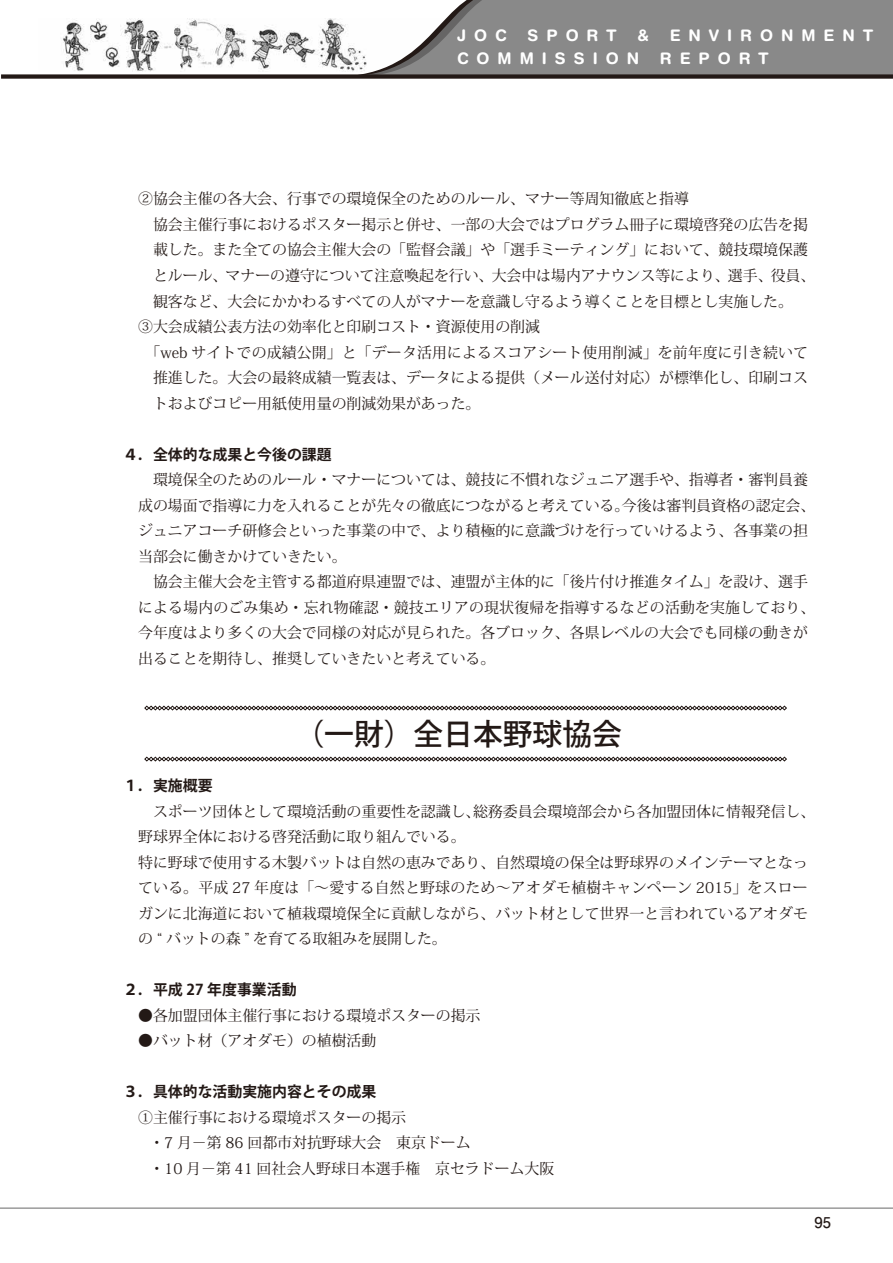
<style>
.page{position:relative;width:893px;height:1263px;background:#fff}
.page>*{position:absolute;margin:0;border:0;box-sizing:border-box;transform-origin:0 0}
.t1{font:500 29.7px "Koz Go Pro";color:#231916}
.t2{font:700 15.9px "Helvetica Rounded LT Std";letter-spacing:.5em;color:#fff}
.t3{font:14.85px/25.5px "Koz Min Pro";color:#231916}
.t4{font:700 14.85px "Koz Go Pro";color:#231916}
.t5{font:700 14.85px "Futo Go B101 Pro";color:#231916}
</style>
<div class="page">
<hr style="left:0;top:1207px;width:893px;height:2px;background:#898989">
<img style="left:63px;top:19px;width:272px;height:52px">
<svg style="left:335px;top:0;width:558px;height:74px;background:#999898"></svg>
<div style="left:1px;top:74px;width:892px;height:5px;background:#231916"></div>
<svg style="left:144px;top:706px;width:643px;height:4px;background:#7d7776"></svg>
<svg style="left:144px;top:757px;width:643px;height:4px;background:#7d7876"></svg>
<p class="t2" style="left:457px;top:26px;width:51px">JOC</p>
<p class="t2" style="left:528px;top:26px;width:91px">SPORT</p>
<p class="t2" style="left:638px;top:26px;width:13px">&amp;</p>
<p class="t2" style="left:670px;top:26px;width:205px">ENVIRONMENT</p>
<p class="t2" style="left:457px;top:49px;width:183px">COMMISSION</p>
<p class="t2" style="left:660px;top:49px;width:111px">REPORT</p>
<p class="t3" style="left:138px;top:186px;width:552px">②協会主催の各大会、行事での環境保全のためのルール、マナー等周知徹底と指導</p>
<p class="t3" style="left:138px;top:211px;width:671px">　協会主催行事におけるポスター掲示と併せ、一部の大会ではプログラム冊子に環境啓発の広告を掲</p>
<p class="t3" style="left:153px;top:237px;width:656px">載した。また全ての協会主催大会の「監督会議」や「選手ミーティング」において、競技環境保護</p>
<p class="t3" style="left:153px;top:262px;width:664px">とルール、マナーの遵守について注意喚起を行い、大会中は場内アナウンス等により、選手、役員、</p>
<p class="t3" style="left:153px;top:288px;width:641px">観客など、大会にかかわるすべての人がマナーを意識し守るよう導くことを目標とし実施した。</p>
<p class="t3" style="left:138px;top:313px;width:403px">③大会成績公表方法の効率化と印刷コスト・資源使用の削減</p>
<p class="t3" style="left:138px;top:339px;width:671px">　「web サイトでの成績公開」と「データ活用によるスコアシート使用削減」を前年度に引き続いて</p>
<p class="t3" style="left:153px;top:364px;width:656px">推進した。大会の最終成績一覧表は、データによる提供（メール送付対応）が標準化し、印刷コス</p>
<p class="t3" style="left:153px;top:390px;width:329px">トおよびコピー用紙使用量の削減効果があった。</p>
<p class="t4" style="left:123px;top:445px;width:210px">４．全体的な成果と今後の課題</p>
<p class="t3" style="left:138px;top:466px;width:679px">　環境保全のためのルール・マナーについては、競技に不慣れなジュニア選手や、指導者・審判員養成の場面で指導に力を入れることが先々の徹底につながると考えている。今後は審判員資格の認定会、ジュニアコーチ研修会といった事業の中で、より積極的に意識づけを行っていけるよう、各事業の担当部会に働きかけていきたい。<br>　協会主催大会を主管する都道府県連盟では、連盟が主体的に「後片付け推進タイム」を設け、選手による場内のごみ集め・忘れ物確認・競技エリアの現状復帰を指導するなどの活動を実施しており、今年度はより多くの大会で同様の対応が見られた。各ブロック、各県レベルの大会でも同様の動きが出ることを期待し、推奨していきたいと考えている。</p>
<h1 class="t1" style="left:294px;top:715px;width:329px">（一財）全日本野球協会</h1>
<p class="t4" style="left:123px;top:776px;width:91px">１．実施概要</p>
<p class="t3" style="left:138px;top:798px;width:679px">　スポーツ団体として環境活動の重要性を認識し、総務委員会環境部会から各加盟団体に情報発信し、野球界全体における啓発活動に取り組んでいる。<br>特に野球で使用する木製バットは自然の恵みであり、自然環境の保全は野球界のメインテーマとなっている。平成 27 年度は「～愛する自然と野球のため～アオダモ植樹キャンペーン 2015」をスローガンに北海道において植栽環境保全に貢献しながら、バット材として世界一と言われているアオダモの “ バットの森 ” を育てる取組みを展開した。</p>
<p class="t4" style="left:123px;top:980px;width:175px">２．平成 27 年度事業活動</p>
<p class="t3" style="left:138px;top:1002px;width:344px">●各加盟団体主催行事における環境ポスターの掲示</p>
<p class="t3" style="left:138px;top:1028px;width:240px">●バット材（アオダモ）の植樹活動</p>
<p class="t4" style="left:123px;top:1082px;width:254px">３．具体的な活動実施内容とその成果</p>
<p class="t3" style="left:149px;top:1104px;width:406px;text-indent:-11px">①主催行事における環境ポスターの掲示<br>・7 月－第 86 回都市対抗野球大会　東京ドーム<br>・10 月－第 41 回社会人野球日本選手権　京セラドーム大阪</p>
<p class="t5" style="left:815px;top:1211px;width:18px">95</p>
</div>
